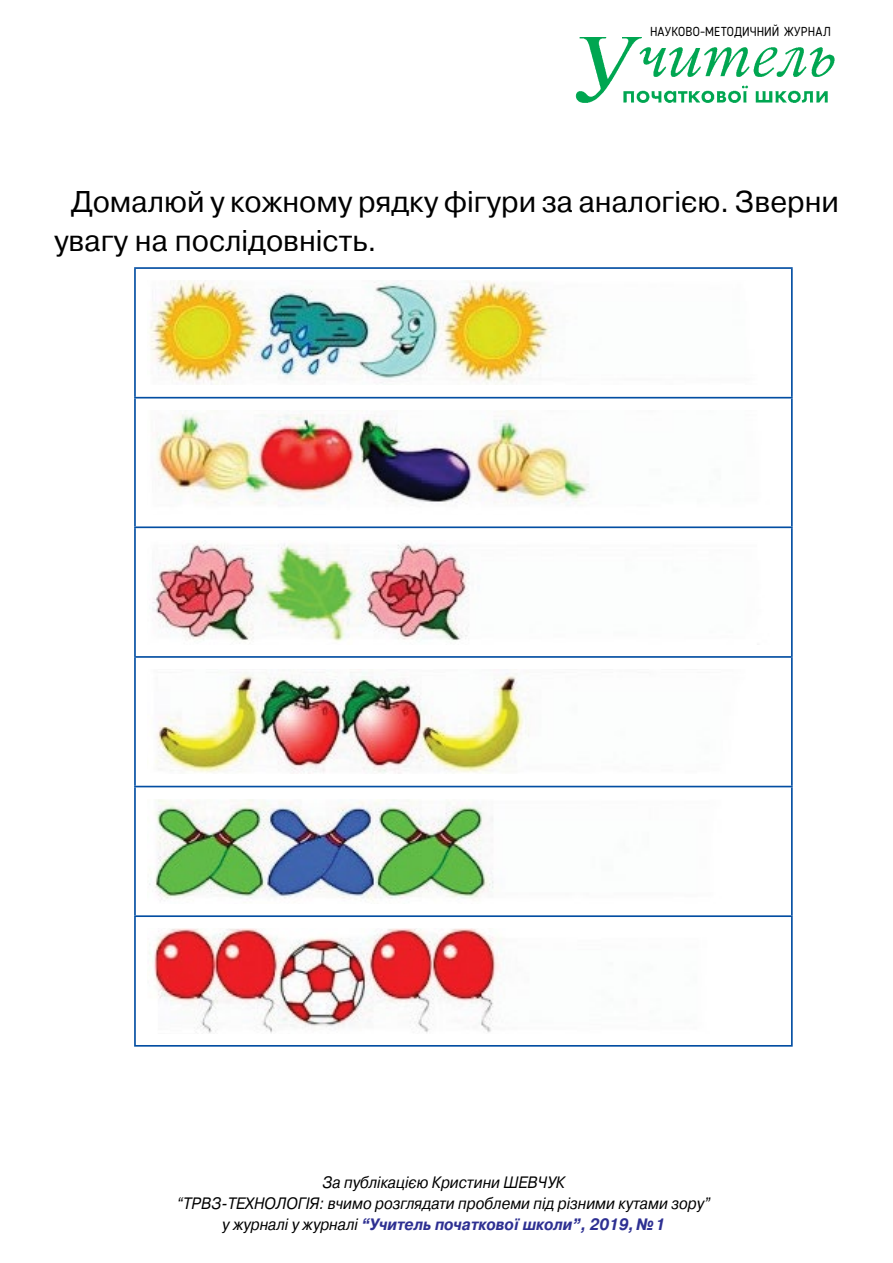
<style>
.page{position:relative;width:893px;height:1263px;background:#fff}
.page>*{position:absolute;margin:0;border:0;box-sizing:border-box;transform-origin:0 0}
.Текст_Приклад{font:30px/39px "Pragmatica C";color:#000}
.t1{font:italic 16.5px/21.5px "Pragmatica C";color:#000;text-align:center;scale:.9 1}
.t2{font:12.9px "Blogger Sans";letter-spacing:.01em;color:#000}
.s1{font-weight:700;color:#2e3092}
</style>
<div class="page">
<img style="left:575px;top:38px;width:260px;height:65px">
<hr style="left:134px;top:267px;width:659px;height:2px;background:#034ea2">
<hr style="left:134px;top:269px;width:2px;height:128px;background:#034ea2">
<hr style="left:791px;top:269px;width:2px;height:128px;background:#034ea2">
<hr style="left:134px;top:397px;width:659px;height:1px;background:#034ea2">
<hr style="left:134px;top:398px;width:2px;height:128px;background:#034ea2">
<hr style="left:791px;top:398px;width:2px;height:128px;background:#034ea2">
<hr style="left:134px;top:526px;width:659px;height:2px;background:#034ea2">
<hr style="left:134px;top:528px;width:2px;height:128px;background:#034ea2">
<hr style="left:791px;top:528px;width:2px;height:128px;background:#034ea2">
<hr style="left:134px;top:656px;width:659px;height:2px;background:#034ea2">
<hr style="left:134px;top:658px;width:2px;height:128px;background:#034ea2">
<hr style="left:791px;top:658px;width:2px;height:128px;background:#034ea2">
<hr style="left:134px;top:786px;width:659px;height:1px;background:#034ea2">
<hr style="left:134px;top:787px;width:2px;height:128px;background:#034ea2">
<hr style="left:791px;top:787px;width:2px;height:128px;background:#034ea2">
<hr style="left:134px;top:915px;width:659px;height:2px;background:#034ea2">
<hr style="left:134px;top:917px;width:2px;height:128px;background:#034ea2">
<hr style="left:791px;top:917px;width:2px;height:128px;background:#034ea2">
<hr style="left:134px;top:1045px;width:659px;height:2px;background:#034ea2">
<img style="left:150px;top:281px;width:403px;height:104px">
<img style="left:156px;top:410px;width:434px;height:95px">
<img style="left:152px;top:543px;width:317px;height:99px">
<img style="left:155px;top:672px;width:374px;height:102px">
<img style="left:149px;top:799px;width:345px;height:101px">
<img style="left:149px;top:929px;width:353px;height:104px">
<p class="t2" style="left:650px;top:24px;width:182px">НАУКОВО-МЕТОДИЧНИЙ ЖУРНАЛ</p>
<p class="Текст_Приклад" style="left:54px;top:182px;width:786px;text-indent:17px">Домалюй у кожному рядку фігури за аналогією. Зверни увагу на послідовність.</p>
<p class="t1" style="left:177px;top:1171px;width:594px">За публікацією Кристини ШЕВЧУК<br>“ТРВЗ-ТЕХНОЛОГІЯ: вчимо розглядати проблеми під різними кутами зору” у журналі у журналі <span class="s1">“Учитель початкової школи”, 2019,№1</span></p>
</div>
